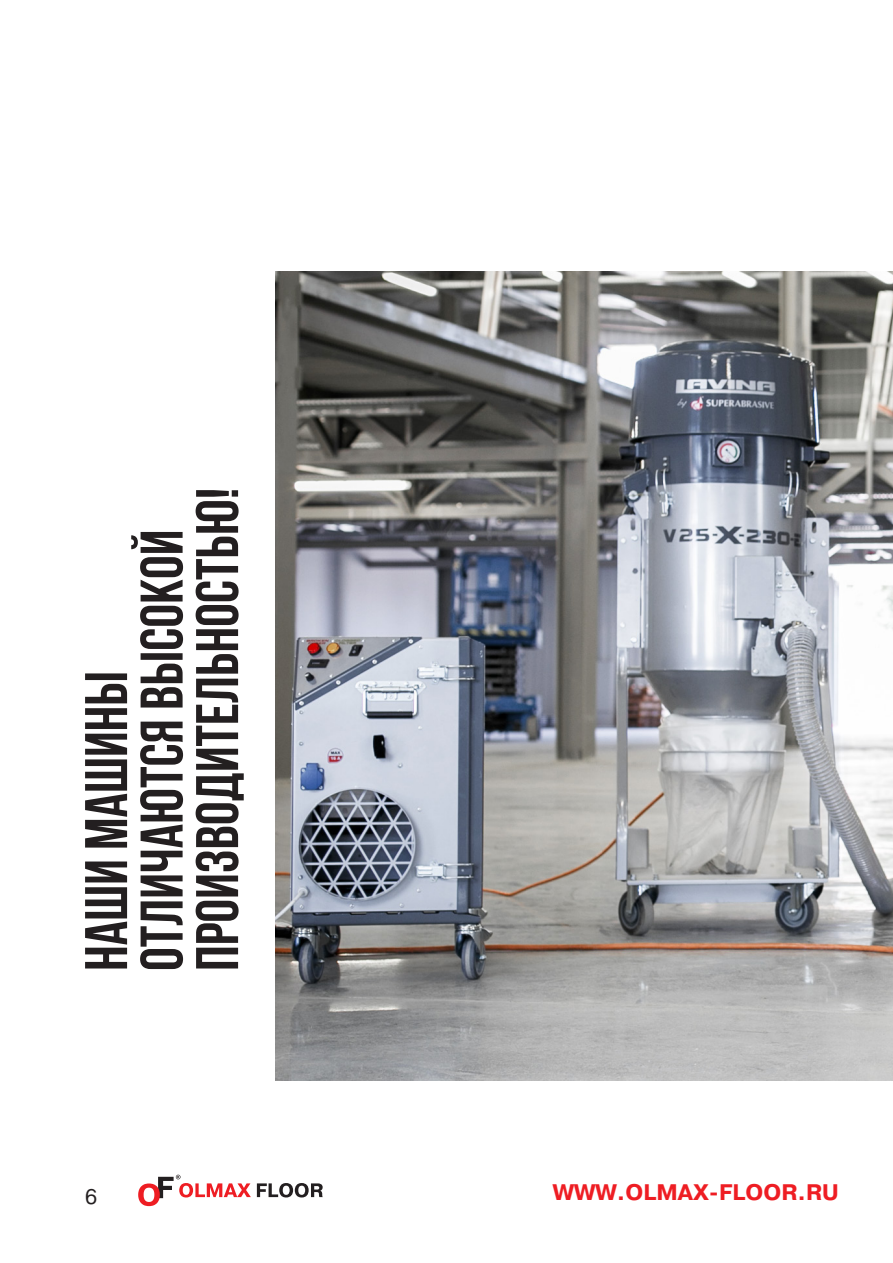
<style>
.page{position:relative;width:893px;height:1263px;background:#fff}
.page>*{position:absolute;margin:0;border:0;box-sizing:border-box;transform-origin:0 0}
.t1{font:700 60px/55.5px "Bebas Neue";color:#231f20}
.t2{font:700 22.5px "Pragmatica C";color:#ee1d23}
.t3{font:21px "Pragmatica C";color:#231f20}
</style>
<div class="page">
<svg style="left:257px;top:1183px;width:66px;height:14px"></svg>
<svg style="left:138px;top:1175px;width:113px;height:31px"></svg>
<img style="left:275px;top:272px;width:618px;height:808px">
<p class="t1" style="left:78px;top:971px;width:485px;rotate:-90deg">Наши машины отличаются высокой производительностью!</p>
<p class="t3" style="left:85px;top:1185px;width:14px">6</p>
<p class="t2" style="left:553px;top:1179px;width:288px">WWW.OLMAX-FLOOR.RU</p>
</div>
